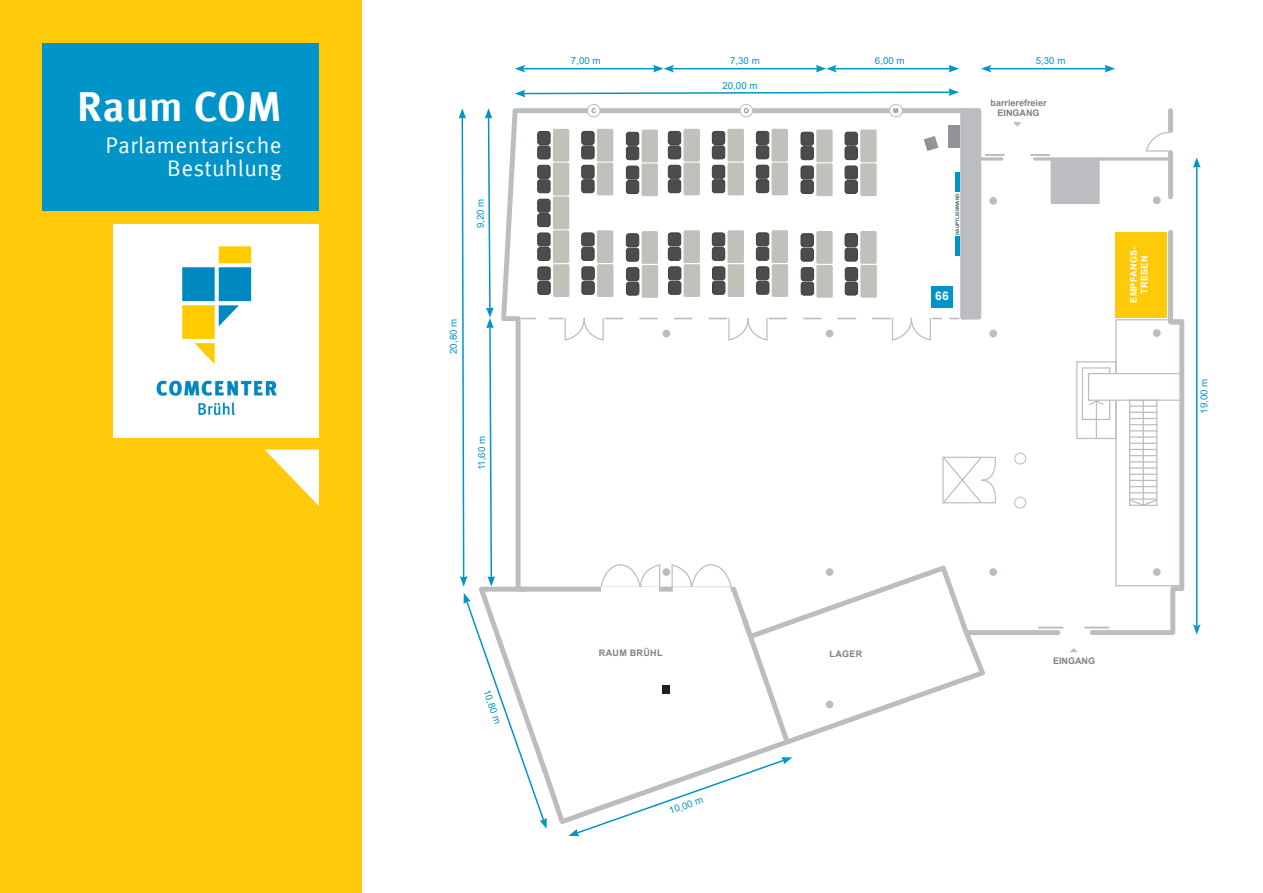
<style>
.page{position:relative;width:1263px;height:893px;background:#fff}
.page>*{position:absolute;margin:0;border:0;box-sizing:border-box;transform-origin:0 0}
.Kopfzeile_Seitenabschnitt{font:700 42px "Meta Offc Pro";letter-spacing:.015em;color:#fff}
.Kopfzeile_Seitenabschnitt-2{font:22.5px/22.5px "Meta Offc Pro Norm";letter-spacing:.02em;color:#fff;text-align:right}
.t1{font:700 12px "Arial";color:#fff}
.t2{font:9.75px "Arial";color:#0094c8}
.t3{font:9.6px "Arial";color:#0094c8}
.t4{font:700 9px "Arial";color:#808285}
.t5{font:700 9px "Arial";letter-spacing:.035em;color:#fff}
.t6{font:700 9px "Arial";letter-spacing:.035em;color:#808285}
.t7{font:700 6.6px "Arial";color:#808285}
.t8{font:700 4.8px "Arial";color:#46616e}
</style>
<div class="page">
<div style="left:0;top:0;width:361px;height:893px;background:#feca0a"></div>
<svg style="left:265px;top:450px;width:54px;height:56px"></svg>
<div style="left:114px;top:224px;width:205px;height:213px;background:#fff"></div>
<img style="left:156px;top:246px;width:121px;height:170px">
<div style="left:43px;top:43px;width:276px;height:167px;background:#0094c8"></div>
<svg style="left:998px;top:108px;width:187px;height:527px"></svg>
<svg style="left:1145px;top:131px;width:26px;height:21px"></svg>
<div style="left:889px;top:104px;width:14px;height:13px;border:1px solid #bcbdc0;border-radius:50%"></div>
<div style="left:740px;top:104px;width:13px;height:13px;border:1px solid #bcbdc0;border-radius:50%"></div>
<div style="left:587px;top:104px;width:13px;height:13px;border:1px solid #bcbdc0;border-radius:50%"></div>
<svg style="left:1070px;top:648px;width:8px;height:4px"></svg>
<hr style="left:985px;top:154px;width:20px;height:2px;background:#bcbdc0">
<hr style="left:1030px;top:154px;width:20px;height:2px;background:#bcbdc0">
<div style="left:1014px;top:497px;width:12px;height:11px;border:1px solid #bcbdc0;border-radius:50%"></div>
<div style="left:1014px;top:453px;width:12px;height:11px;border:1px solid #bcbdc0;border-radius:50%"></div>
<div style="left:1153px;top:196px;width:8px;height:8px;background:#bcbdc0;border-radius:50%"></div>
<svg style="left:1076px;top:319px;width:108px;height:268px"></svg>
<svg style="left:998px;top:157px;width:4px;height:4px"></svg>
<hr style="left:1038px;top:627px;width:25px;height:2px;background:#bcbdc0">
<hr style="left:1084px;top:627px;width:25px;height:2px;background:#bcbdc0">
<svg style="left:515px;top:88px;width:444px;height:9px"></svg>
<div style="left:1050px;top:157px;width:50px;height:47px;background:#bcbdc0"></div>
<div style="left:1115px;top:232px;width:51px;height:85px;background:#feca0a"></div>
<svg style="left:1013px;top:122px;width:8px;height:4px"></svg>
<hr style="left:834px;top:68px;width:117px;height:1px;background:#0094c8">
<svg style="left:948px;top:65px;width:11px;height:8px"></svg>
<hr style="left:672px;top:68px;width:146px;height:1px;background:#0094c8">
<svg style="left:816px;top:65px;width:21px;height:8px"></svg>
<hr style="left:523px;top:68px;width:132px;height:1px;background:#0094c8">
<svg style="left:515px;top:65px;width:10px;height:8px"></svg>
<svg style="left:653px;top:65px;width:21px;height:8px"></svg>
<hr style="left:1196px;top:166px;width:1px;height:460px;background:#0094c8">
<svg style="left:1193px;top:624px;width:7px;height:11px"></svg>
<svg style="left:1193px;top:157px;width:7px;height:11px"></svg>
<hr style="left:989px;top:68px;width:118px;height:1px;background:#0094c8">
<svg style="left:981px;top:65px;width:10px;height:8px"></svg>
<svg style="left:1105px;top:65px;width:10px;height:8px"></svg>
<svg style="left:458px;top:106px;width:540px;height:730px"></svg>
<div style="left:931px;top:286px;width:22px;height:22px;background:#0094c8"></div>
<p class="Kopfzeile_Seitenabschnitt" style="left:77px;top:74px;width:206px">Raum COM</p>
<p class="Kopfzeile_Seitenabschnitt-2" style="left:106px;top:133px;width:178px">Parlamentarische<br>Bestuhlung</p>
<p class="t2" style="left:571px;top:54px;width:31px">7,00 m</p>
<p class="t2" style="left:730px;top:54px;width:31px">7,30 m</p>
<p class="t2" style="left:875px;top:54px;width:31px">6,00 m</p>
<p class="t2" style="left:722px;top:79px;width:37px">20,00 m</p>
<p class="t7" style="left:591px;top:106px;width:6px">C</p>
<p class="t7" style="left:744px;top:106px;width:7px">O</p>
<p class="t7" style="left:893px;top:106px;width:7px">M</p>
<p class="t3" style="left:474px;top:228px;width:31px;rotate:-90deg">9,20 m</p>
<p class="t8" style="left:954px;top:235px;width:44px;rotate:-90deg">HAUPTLEINWAND</p>
<p class="t2" style="left:447px;top:354px;width:37px;rotate:-90deg">20,80 m</p>
<p class="t1" style="left:935px;top:287px;width:15px">66</p>
<p class="t2" style="left:1036px;top:54px;width:31px">5,30 m</p>
<p class="t4" style="left:990px;top:96px;width:58px">barrierefreier</p>
<p class="t4" style="left:998px;top:107px;width:44px">EINGANG</p>
<p class="t2" style="left:475px;top:470px;width:36px;rotate:-90deg">11,60 m</p>
<p class="t5" style="left:1127px;top:303px;width:57px;rotate:-90deg">EMPFANGS-</p>
<p class="t5" style="left:1138px;top:294px;width:40px;rotate:-90deg">TRESEN</p>
<p class="t2" style="left:1197px;top:414px;width:37px;rotate:-90deg">19,00 m</p>
<p class="t2" style="left:493px;top:688px;width:37px;rotate:71deg">10,80 m</p>
<p class="t6" style="left:599px;top:647px;width:65px">RAUM BRÜHL</p>
<p class="t4" style="left:830px;top:648px;width:34px">LAGER</p>
<p class="t2" style="left:667px;top:804px;width:37px;rotate:-19deg">10,00 m</p>
<p class="t4" style="left:1053px;top:655px;width:44px">EINGANG</p>
</div>
